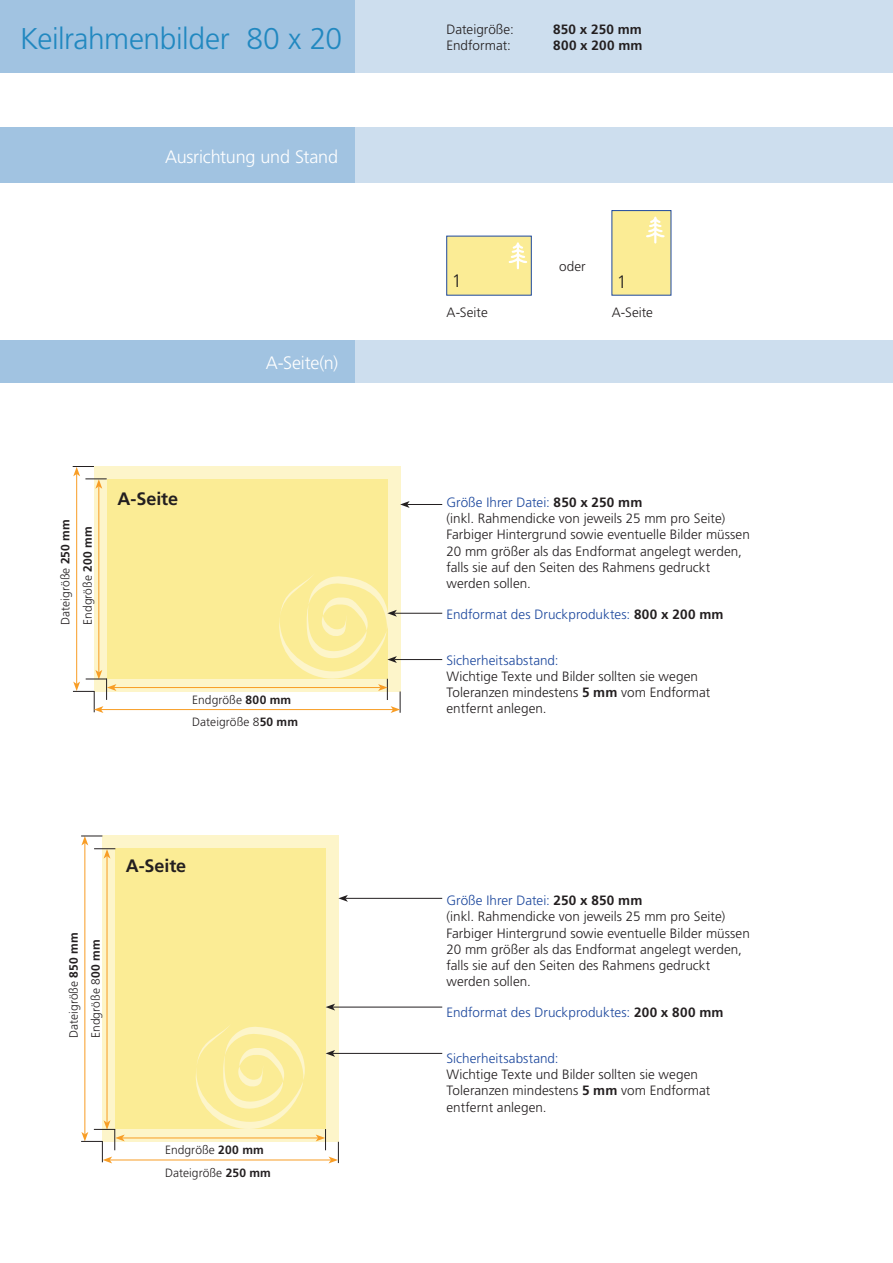
<style>
.page{position:relative;width:893px;height:1263px;background:#fff}
.page>*{position:absolute;margin:0;border:0;box-sizing:border-box;transform-origin:0 0}
.t1{font:300 30px "Frutiger";letter-spacing:-.015em;color:#2188c0}
.t2{font:300 18px "Frutiger";letter-spacing:-.015em;color:#fff}
.t3{font:700 18px "Frutiger";letter-spacing:-.005em;color:#231f20}
.t4{font:300 18px "Frutiger";color:#231f20}
.t5{font:300 13.5px/16.2px "Frutiger";letter-spacing:.005em;color:#231f20}
.t6{font:300 13.5px "Frutiger";letter-spacing:.005em;color:#1d489d}
.t7{font:700 13.5px "Frutiger";letter-spacing:.015em;color:#231f20}
.t8{font:300 12px "Frutiger";letter-spacing:.005em;color:#231f20}
.s1{font-weight:700}
.s2{color:#1d489d}
.s3{font-weight:700;color:#231f20}
</style>
<div class="page">
<div style="left:0;top:0;width:893px;height:72px;background:#cddeee"></div>
<div style="left:0;top:0;width:355px;height:72px;background:#a1c3e1"></div>
<div style="left:0;top:128px;width:893px;height:55px;background:#cddeee"></div>
<div style="left:0;top:128px;width:355px;height:55px;background:#a1c3e1"></div>
<div style="left:0;top:340px;width:893px;height:43px;background:#cddeee"></div>
<div style="left:0;top:340px;width:355px;height:43px;background:#a1c3e1"></div>
<div style="left:94px;top:466px;width:306px;height:225px;background:#fdf5ca"></div>
<div style="left:107px;top:479px;width:280px;height:200px;background:#fbec95"></div>
<hr style="left:76px;top:474px;width:1px;height:210px;background:#f89d25">
<hr style="left:98px;top:486px;width:1px;height:186px;background:#f89d25">
<svg style="left:73px;top:466px;width:34px;height:23px"></svg>
<hr style="left:114px;top:687px;width:266px;height:1px;background:#f89d25">
<hr style="left:101px;top:709px;width:292px;height:1px;background:#f89d25">
<svg style="left:73px;top:670px;width:43px;height:43px"></svg>
<hr style="left:407px;top:504px;width:35px;height:1px;background:#231f20">
<svg style="left:400px;top:501px;width:10px;height:7px"></svg>
<hr style="left:394px;top:613px;width:48px;height:1px;background:#231f20">
<hr style="left:394px;top:659px;width:48px;height:1px;background:#231f20">
<svg style="left:275px;top:573px;width:126px;height:140px"></svg>
<div style="left:102px;top:836px;width:236px;height:306px;background:#fdf5ca"></div>
<div style="left:115px;top:848px;width:211px;height:281px;background:#fbec95"></div>
<hr style="left:84px;top:843px;width:1px;height:291px;background:#f89d25">
<hr style="left:107px;top:856px;width:1px;height:267px;background:#f89d25">
<svg style="left:195px;top:1025px;width:110px;height:104px"></svg>
<svg style="left:81px;top:836px;width:34px;height:22px"></svg>
<hr style="left:122px;top:1137px;width:196px;height:1px;background:#f89d25">
<hr style="left:110px;top:1159px;width:221px;height:1px;background:#f89d25">
<svg style="left:316px;top:1129px;width:23px;height:34px"></svg>
<svg style="left:81px;top:1120px;width:44px;height:43px"></svg>
<hr style="left:345px;top:898px;width:97px;height:1px;background:#231f20">
<svg style="left:338px;top:895px;width:10px;height:7px"></svg>
<hr style="left:333px;top:1007px;width:109px;height:1px;background:#231f20">
<svg style="left:326px;top:1004px;width:9px;height:6px"></svg>
<hr style="left:333px;top:1053px;width:109px;height:1px;background:#231f20">
<svg style="left:326px;top:1050px;width:9px;height:7px"></svg>
<div style="left:612px;top:210px;width:59px;height:85px;background:#fbec95"></div>
<svg style="left:646px;top:217px;width:19px;height:26px"></svg>
<div style="left:446px;top:236px;width:85px;height:59px;background:#fbec95"></div>
<svg style="left:509px;top:242px;width:18px;height:27px"></svg>
<h1 class="t1" style="left:20px;top:21px;width:324px">Keilrahmenbilder 80 x 20</h1>
<h2 class="t2" style="left:165px;top:146px;width:174px">Ausrichtung und Stand</h2>
<h2 class="t2" style="left:266px;top:352px;width:74px">A-Seite(n)</h2>
<p class="t8" style="left:59px;top:625px;width:107px;rotate:-90deg">Dateigröße <span class="s1">250 mm</span></p>
<p class="t8" style="left:81px;top:625px;width:100px;rotate:-90deg">Endgröße <span class="s1">200 mm</span></p>
<h2 class="t3" style="left:118px;top:489px;width:62px">A-Seite</h2>
<p class="t8" style="left:192px;top:693px;width:100px">Endgröße <span class="s1">800 mm</span></p>
<p class="t8" style="left:192px;top:715px;width:107px">Dateigröße 8<span class="s1">50 mm</span></p>
<h2 class="t3" style="left:126px;top:855px;width:62px">A-Seite</h2>
<p class="t8" style="left:67px;top:1038px;width:107px;rotate:-90deg">Dateigröße <span class="s1">850 mm</span></p>
<p class="t8" style="left:89px;top:1038px;width:100px;rotate:-90deg">Endgröße 8<span class="s1">00 mm</span></p>
<p class="t8" style="left:165px;top:1143px;width:100px">Endgröße <span class="s1">200 mm</span></p>
<p class="t8" style="left:165px;top:1166px;width:107px">Dateigröße <span class="s1">250 mm</span></p>
<p class="t5" style="left:446px;top:21px;width:69px">Dateigröße:<br>Endformat:</p>
<p class="t7" style="left:553px;top:21px;width:90px">850 x 250 mm</p>
<p class="t7" style="left:553px;top:37px;width:91px">800 x 200 mm</p>
<p class="t5" style="left:559px;top:258px;width:28px">oder</p>
<h2 class="t4" style="left:452px;top:271px;width:12px">1</h2>
<h2 class="t4" style="left:617px;top:271px;width:12px">1</h2>
<p class="t5" style="left:446px;top:304px;width:43px">A-Seite</p>
<p class="t5" style="left:612px;top:304px;width:43px">A-Seite</p>
<p class="t5" style="left:446px;top:494px;width:305px"><span class="s2">Größe Ihrer Datei:</span> <span class="s1">850 x 250 mm<br></span>(inkl. Rahmendicke von jeweils 25 mm pro Seite)<br>Farbiger Hintergrund sowie eventuelle Bilder müssen 20 mm größer als das Endformat angelegt werden, falls sie auf den Seiten des Rahmens gedruckt werden sollen.</p>
<p class="t6" style="left:446px;top:607px;width:278px">Endformat des Druckproduktes: <span class="s3">800 x 200 mm</span></p>
<p class="t6" style="left:446px;top:653px;width:114px">Sicherheitsabstand:</p>
<p class="t5" style="left:446px;top:668px;width:265px">Wichtige Texte und Bilder sollten sie wegen<br>Toleranzen mindestens <span class="s1">5 mm</span> vom Endformat entfernt anlegen.</p>
<p class="t5" style="left:446px;top:892px;width:305px"><span class="s2">Größe Ihrer Datei:</span> <span class="s1">250 x 850 mm<br></span>(inkl. Rahmendicke von jeweils 25 mm pro Seite)<br>Farbiger Hintergrund sowie eventuelle Bilder müssen 20 mm größer als das Endformat angelegt werden, falls sie auf den Seiten des Rahmens gedruckt werden sollen.</p>
<p class="t6" style="left:446px;top:1005px;width:278px">Endformat des Druckproduktes: <span class="s3">200 x 800 mm</span></p>
<p class="t6" style="left:446px;top:1051px;width:114px">Sicherheitsabstand:</p>
<p class="t5" style="left:446px;top:1066px;width:265px">Wichtige Texte und Bilder sollten sie wegen<br>Toleranzen mindestens <span class="s1">5 mm</span> vom Endformat entfernt anlegen.</p>
</div>
